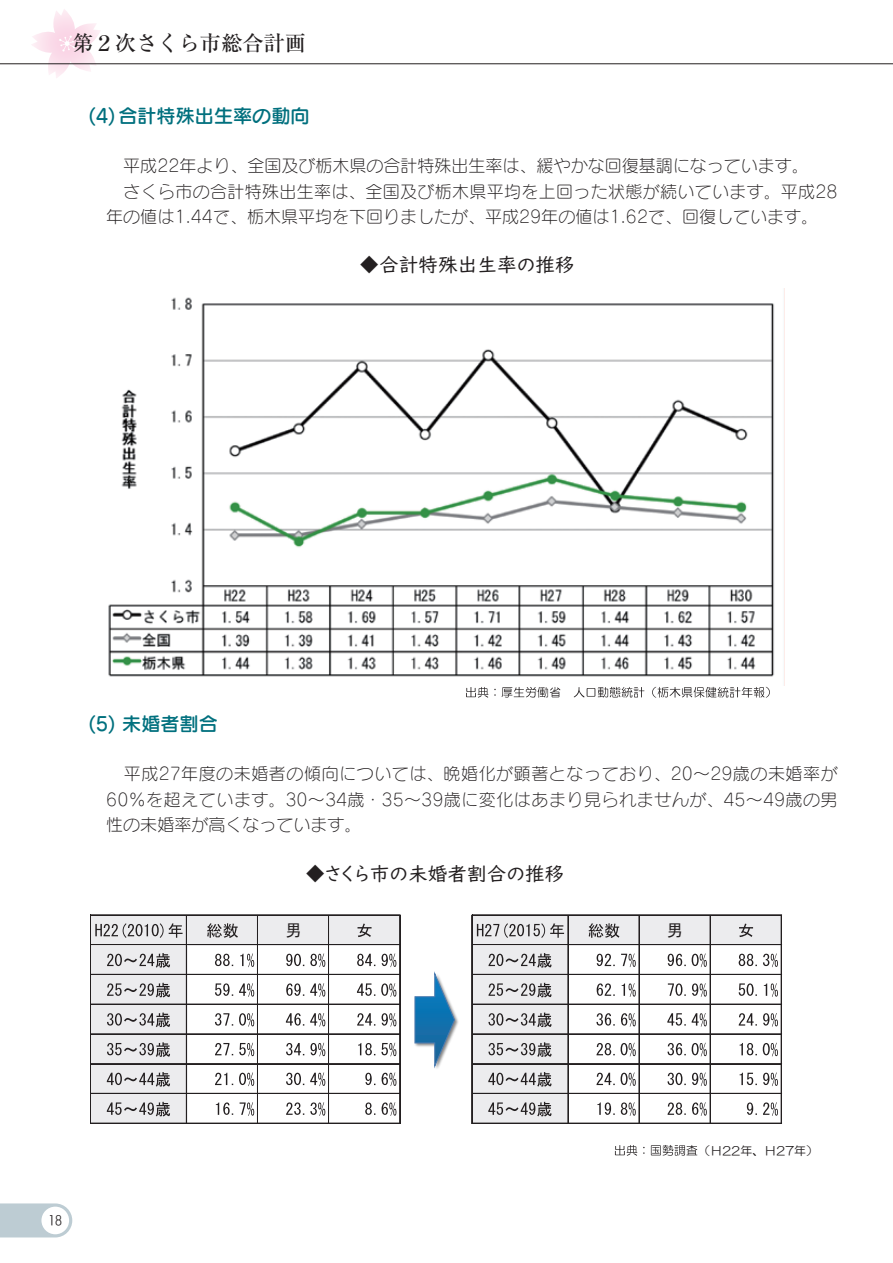
<style>
.page{position:relative;width:893px;height:1263px;background:#fff}
.page>*{position:absolute;margin:0;border:0;box-sizing:border-box;transform-origin:0 0}
.t1{font:500 21.3px "Ryumin Pro";color:#231f20}
.t2{font:19.65px "UD Digi Kyokasho Pro N";letter-spacing:-.02em;color:#231f20}
.t3{font:19.65px "UD Digi Kyokasho Pro N";color:#231f20}
.t4{font:19.2px "Seurat Pro DB";color:#01707e}
.t5{font:16.95px/25.5px "Seurat Pro L";color:#231f20}
.t6{font:16.2px "MS Gothic";color:#231f20}
.t7{font:12.75px "UD Kakugo C80 Pro R";color:#231f20}
.t8{font:11.85px "HG Maru Gothic MPRO";letter-spacing:.01em;color:#231f20}
</style>
<div class="page">
<svg style="left:31px;top:9px;width:70px;height:69px"></svg>
<svg style="left:0;top:1203px;width:72px;height:34px;background:#c2d0d6"></svg>
<div style="left:41px;top:1206px;width:28px;height:28px;background:#fff;border-radius:50%"></div>
<hr style="left:0;top:64px;width:893px;height:1px;background:#231f20">
<svg style="left:615px;top:1145px;width:30px;height:11px"></svg>
<svg style="left:651px;top:1145px;width:46px;height:11px"></svg>
<div style="left:91px;top:916px;width:309px;height:29px;background:#ececee"></div>
<div style="left:472px;top:916px;width:310px;height:29px;background:#ececee"></div>
<div style="left:91px;top:944px;width:96px;height:180px;background:#ececee"></div>
<div style="left:472px;top:944px;width:97px;height:180px;background:#ececee"></div>
<svg style="left:107px;top:953px;width:63px;height:15px"></svg>
<svg style="left:215px;top:953px;width:39px;height:14px"></svg>
<svg style="left:286px;top:953px;width:39px;height:14px"></svg>
<svg style="left:357px;top:953px;width:39px;height:14px"></svg>
<svg style="left:489px;top:953px;width:63px;height:15px"></svg>
<svg style="left:597px;top:953px;width:39px;height:14px"></svg>
<svg style="left:668px;top:953px;width:39px;height:14px"></svg>
<svg style="left:739px;top:953px;width:39px;height:14px"></svg>
<svg style="left:107px;top:983px;width:63px;height:14px"></svg>
<svg style="left:215px;top:983px;width:39px;height:14px"></svg>
<svg style="left:286px;top:983px;width:39px;height:14px"></svg>
<svg style="left:357px;top:983px;width:39px;height:14px"></svg>
<svg style="left:489px;top:983px;width:63px;height:14px"></svg>
<svg style="left:597px;top:983px;width:39px;height:14px"></svg>
<svg style="left:668px;top:983px;width:39px;height:14px"></svg>
<svg style="left:739px;top:983px;width:39px;height:14px"></svg>
<svg style="left:107px;top:1012px;width:63px;height:15px"></svg>
<svg style="left:215px;top:1013px;width:39px;height:14px"></svg>
<svg style="left:286px;top:1013px;width:39px;height:14px"></svg>
<svg style="left:357px;top:1013px;width:39px;height:14px"></svg>
<svg style="left:488px;top:1012px;width:64px;height:15px"></svg>
<svg style="left:596px;top:1013px;width:40px;height:14px"></svg>
<svg style="left:667px;top:1013px;width:40px;height:14px"></svg>
<svg style="left:739px;top:1013px;width:39px;height:14px"></svg>
<svg style="left:107px;top:1042px;width:63px;height:15px"></svg>
<svg style="left:215px;top:1043px;width:39px;height:13px"></svg>
<svg style="left:286px;top:1043px;width:39px;height:13px"></svg>
<svg style="left:358px;top:1043px;width:38px;height:13px"></svg>
<svg style="left:488px;top:1042px;width:64px;height:15px"></svg>
<svg style="left:597px;top:1043px;width:39px;height:13px"></svg>
<svg style="left:667px;top:1043px;width:40px;height:13px"></svg>
<svg style="left:739px;top:1043px;width:39px;height:13px"></svg>
<svg style="left:107px;top:1072px;width:63px;height:15px"></svg>
<svg style="left:215px;top:1072px;width:39px;height:14px"></svg>
<svg style="left:286px;top:1072px;width:39px;height:14px"></svg>
<svg style="left:365px;top:1072px;width:31px;height:14px"></svg>
<svg style="left:488px;top:1072px;width:64px;height:15px"></svg>
<svg style="left:597px;top:1072px;width:39px;height:14px"></svg>
<svg style="left:667px;top:1072px;width:40px;height:14px"></svg>
<svg style="left:739px;top:1072px;width:39px;height:14px"></svg>
<svg style="left:107px;top:1102px;width:63px;height:14px"></svg>
<svg style="left:216px;top:1102px;width:38px;height:14px"></svg>
<svg style="left:286px;top:1102px;width:39px;height:14px"></svg>
<svg style="left:365px;top:1102px;width:31px;height:14px"></svg>
<svg style="left:488px;top:1102px;width:64px;height:14px"></svg>
<svg style="left:597px;top:1102px;width:39px;height:14px"></svg>
<svg style="left:668px;top:1102px;width:39px;height:14px"></svg>
<svg style="left:747px;top:1102px;width:31px;height:14px"></svg>
<svg style="left:739px;top:924px;width:14px;height:13px"></svg>
<svg style="left:95px;top:923px;width:88px;height:15px"></svg>
<svg style="left:207px;top:923px;width:31px;height:15px"></svg>
<svg style="left:357px;top:924px;width:15px;height:13px"></svg>
<svg style="left:477px;top:923px;width:87px;height:15px"></svg>
<svg style="left:589px;top:923px;width:30px;height:15px"></svg>
<hr style="left:91px;top:915px;width:309px;height:1px;background:#231f20">
<hr style="left:91px;top:944px;width:309px;height:1px;background:#231f20">
<hr style="left:91px;top:974px;width:309px;height:1px;background:#231f20">
<hr style="left:91px;top:1003px;width:309px;height:1px;background:#231f20">
<hr style="left:91px;top:1004px;width:309px;height:1px;background:#231f20">
<hr style="left:91px;top:1033px;width:309px;height:1px;background:#231f20">
<hr style="left:91px;top:1034px;width:309px;height:1px;background:#231f20">
<hr style="left:91px;top:1063px;width:309px;height:1px;background:#231f20">
<hr style="left:91px;top:1093px;width:309px;height:1px;background:#231f20">
<hr style="left:91px;top:1123px;width:309px;height:1px;background:#231f20">
<hr style="left:90px;top:915px;width:1px;height:209px;background:#231f20">
<hr style="left:186px;top:916px;width:1px;height:208px;background:#231f20">
<hr style="left:257px;top:916px;width:1px;height:208px;background:#231f20">
<hr style="left:328px;top:916px;width:1px;height:208px;background:#231f20">
<hr style="left:329px;top:916px;width:1px;height:208px;background:#231f20">
<hr style="left:399px;top:916px;width:1px;height:208px;background:#231f20">
<hr style="left:400px;top:916px;width:1px;height:208px;background:#231f20">
<hr style="left:471px;top:915px;width:1px;height:209px;background:#231f20">
<hr style="left:472px;top:915px;width:1px;height:209px;background:#231f20">
<hr style="left:567px;top:916px;width:1px;height:208px;background:#231f20">
<hr style="left:568px;top:916px;width:1px;height:208px;background:#231f20">
<hr style="left:638px;top:916px;width:1px;height:208px;background:#231f20">
<hr style="left:639px;top:916px;width:1px;height:208px;background:#231f20">
<hr style="left:710px;top:916px;width:1px;height:208px;background:#231f20">
<hr style="left:781px;top:916px;width:1px;height:208px;background:#231f20">
<hr style="left:472px;top:915px;width:310px;height:1px;background:#231f20">
<hr style="left:472px;top:944px;width:310px;height:1px;background:#231f20">
<hr style="left:472px;top:974px;width:310px;height:1px;background:#231f20">
<hr style="left:472px;top:1003px;width:310px;height:1px;background:#231f20">
<hr style="left:472px;top:1004px;width:310px;height:1px;background:#231f20">
<hr style="left:472px;top:1033px;width:310px;height:1px;background:#231f20">
<hr style="left:472px;top:1034px;width:310px;height:1px;background:#231f20">
<hr style="left:472px;top:1063px;width:310px;height:1px;background:#231f20">
<hr style="left:472px;top:1093px;width:310px;height:1px;background:#231f20">
<hr style="left:472px;top:1123px;width:310px;height:1px;background:#231f20">
<img style="left:455px;top:1013px;width:4px;height:17px">
<svg style="left:414px;top:971px;width:41px;height:98px"></svg>
<svg style="left:466px;top:687px;width:30px;height:11px"></svg>
<svg style="left:502px;top:687px;width:58px;height:11px"></svg>
<svg style="left:574px;top:687px;width:196px;height:11px"></svg>
<img style="left:108px;top:297px;width:667px;height:380px">
<p class="t1" style="left:72px;top:26px;width:235px">第２次さくら市総合計画</p>
<p class="t4" style="left:88px;top:103px;width:223px">(4)合計特殊出生率の動向</p>
<p class="t5" style="left:106px;top:153px;width:733px">　平成22年より、全国及び栃木県の合計特殊出生率は、緩やかな回復基調になっています。<br>　さくら市の合計特殊出生率は、全国及び栃木県平均を上回った状態が続いています。平成28年の値は1.44で、栃木県平均を下回りましたが、平成29年の値は1.62で、回復しています。</p>
<p class="t3" style="left:359px;top:248px;width:217px">◆合計特殊出生率の推移</p>
<p class="t4" style="left:88px;top:711px;width:131px">(5) 未婚者割合</p>
<p class="t5" style="left:106px;top:761px;width:733px;text-align:justify">　平成27年度の未婚者の傾向については、晩婚化が顕著となっており、20～29歳の未婚率が60％を超えています。30～34歳・35～39歳に変化はあまり見られませんが、45～49歳の男性の未婚率が高くなっています。</p>
<p class="t2" style="left:306px;top:857px;width:260px">◆さくら市の未婚者割合の推移</p>
<p class="t6" style="left:285px;top:922px;width:18px">男</p>
<p class="t6" style="left:667px;top:922px;width:18px">男</p>
<p class="t7" style="left:48px;top:1211px;width:15px">18</p>
<p class="t8" style="left:698px;top:1144px;width:121px">（Ｈ22年、Ｈ27年）</p>
</div>
